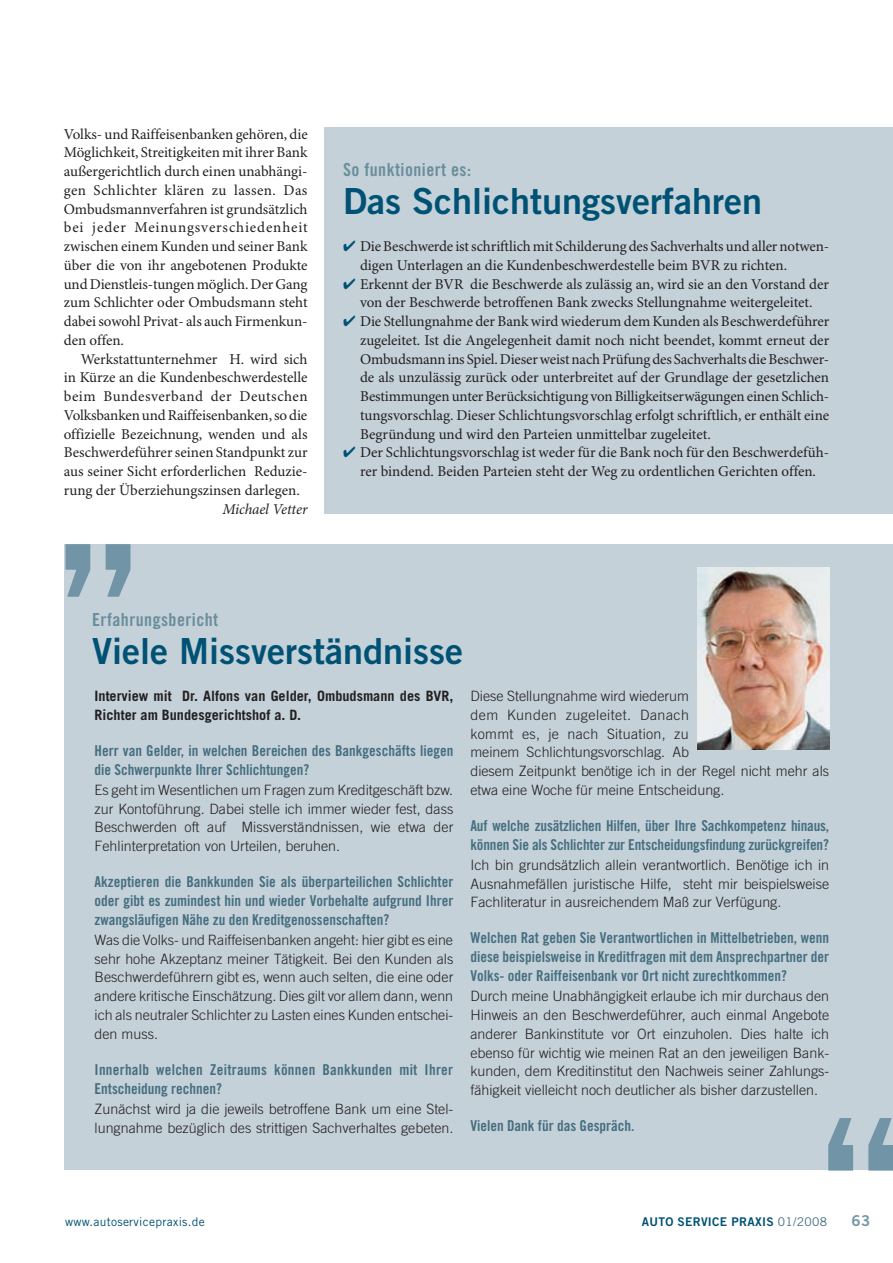
<style>
.page{position:relative;width:893px;height:1263px;background:#fff}
.page>*{position:absolute;margin:0;border:0;box-sizing:border-box;transform-origin:0 0}
.t1{font:180px "Trade Gothic LT Std Bd 2";color:#7195a6}
.t2{font:36px "Trade Gothic LT Std Bd 2";color:#005274}
.t3{font:18px "Trade Gothic LT Std Bd Cn 20";letter-spacing:.025em;color:#6a8d9c}
.t4{font:15px/18.8px "Minion Pro";letter-spacing:-.005em;color:#231f20;text-align:justify}
.t5{font:15px/18.8px "Trade Gothic LT Std Bd Cn 20";color:#456e80}
.t6{font:italic 15px "Minion Pro";letter-spacing:-.005em;color:#231f20}
.t7{font:15px "Trade Gothic LT Std Bd 2";color:#7195a6}
.t8{font:300 14.25px/18.8px "Trade Gothic LT Std";color:#231f20;text-align:justify}
.t9{font:700 14.25px/18.8px "Trade Gothic LT Std";color:#231f20}
.t10{font:12px "Trade Gothic LT Std";letter-spacing:.025em;color:#005274}
.t11{font:12px "Trade Gothic LT Std Bd 2";letter-spacing:.025em;color:#005274}
.s1{font-family:"Trade Gothic LT Std";color:#456e80}
</style>
<div class="page">
<hr style="left:0;top:544px;width:1px;height:626px;background:#c4d1d9">
<div style="left:325px;top:128px;width:568px;height:386px;background:#c4d1d9"></div>
<div style="left:64px;top:544px;width:829px;height:626px;background:#c4d1d9"></div>
<img style="left:697px;top:567px;width:132px;height:182px">
<p class="t4" style="left:64px;top:125px;width:245px">Volks- und Raiffeisenbanken gehören, die Möglichkeit, Streitigkeiten mit ihrer Bank außergerichtlich durch einen unabhängi&shy;gen Schlichter klären zu lassen. Das Ombudsmannverfahren ist grundsätzlich bei jeder Meinungsverschiedenheit zwischen einem Kunden und seiner Bank über die von ihr angebotenen Produkte und Dienstleis-tungen möglich. Der Gang zum Schlichter oder Ombudsmann steht dabei sowohl Privat- als auch Firmenkun&shy;den offen.</p>
<p class="t4" style="left:64px;top:350px;width:245px;text-indent:17px">Werkstattunternehmer H. wird sich in Kürze an die Kundenbeschwerdestelle beim Bundesverband der Deutschen Volksbanken und Raiffeisenbanken, so die offizielle Bezeichnung, wenden und als Beschwerdeführer seinen Standpunkt zur aus seiner Sicht erforderlichen Reduzie&shy;rung der Überziehungszinsen darlegen.</p>
<p class="t6" style="left:222px;top:500px;width:87px">Michael Vetter</p>
<h1 class="t1" style="left:58px;top:394px;width:81px">„</h1>
<p class="t3" style="left:343px;top:159px;width:130px">So funktioniert es:</p>
<h2 class="t2" style="left:343px;top:178px;width:421px">Das Schlichtungsverfahren</h2>
<p class="t4" style="left:360px;top:238px;width:471px;text-align:left">Die Beschwerde ist schriftlich mit Schilderung des Sachverhalts und aller notwen&shy;digen Unterlagen an die Kundenbeschwerdestelle beim BVR zu richten.<br>Erkennt der BVR die Beschwerde als zulässig an, wird sie an den Vorstand der von der Beschwerde betroffenen Bank zwecks Stellungnahme weitergeleitet.<br>Die Stellungnahme der Bank wird wiederum dem Kunden als Beschwerdeführer zugeleitet. Ist die Angelegenheit damit noch nicht beendet, kommt erneut der Ombudsmann ins Spiel. Dieser weist nach Prüfung des Sachverhalts die Beschwer&shy;de als unzulässig zurück oder unterbreitet auf der Grundlage der gesetzlichen Bestimmungen unter Berücksichtigung von Billigkeitserwägungen einen Schlich&shy;tungsvorschlag. Dieser Schlichtungsvorschlag erfolgt schriftlich, er enthält eine Begründung und wird den Parteien unmittelbar zugeleitet.<br>Der Schlichtungsvorschlag ist weder für die Bank noch für den Beschwerdefüh&shy;rer bindend. Beiden Parteien steht der Weg zu ordentlichen Gerichten offen.</p>
<p class="t3" style="left:92px;top:609px;width:128px">Erfahrungsbericht</p>
<h2 class="t2" style="left:92px;top:628px;width:372px">Viele Missverständnisse</h2>
<p class="t9" style="left:95px;top:686px;width:360px">Interview mit Dr. Alfons van Gelder, Ombudsmann des BVR,<br>Richter am Bundesgerichtshof a. D.</p>
<p class="t5" style="left:95px;top:741px;width:360px">Herr van Gelder, in welchen Bereichen des Bankgeschäfts liegen die Schwerpunkte Ihrer Schlichtungen?</p>
<p class="t8" style="left:95px;top:780px;width:360px">Es geht im Wesentlichen um Fragen zum Kreditgeschäft bzw. zur Kontoführung. Dabei stelle ich immer wieder fest, dass Beschwerden oft auf Missverständnissen, wie etwa der Fehlinterpretation von Urteilen, beruhen.</p>
<p class="t5" style="left:95px;top:872px;width:360px;text-align:justify">Akzeptieren die Bankkunden Sie als überparteilichen Schlichter oder gibt es zumindest hin und wieder Vorbehalte aufgrund Ihrer zwangsläufigen Nähe zu den Kreditgenossenschaften?</p>
<p class="t8" style="left:95px;top:930px;width:360px">Was die Volks- und Raiffeisenbanken angeht: hier gibt es eine sehr hohe Akzeptanz meiner Tätigkeit. Bei den Kunden als Beschwerdeführern gibt es, wenn auch selten, die eine oder andere kritische Einschätzung. Dies gilt vor allem dann, wenn ich als neutraler Schlichter zu Lasten eines Kunden entschei&shy;den muss.</p>
<p class="t5" style="left:95px;top:1060px;width:360px">Innerhalb welchen Zeitraums können Bankkunden mit Ihrer<br>Entscheidung rechnen?</p>
<p class="t8" style="left:95px;top:1099px;width:360px">Zunächst wird ja die jeweils betroffene Bank um eine Stel&shy;lungnahme bezüglich des strittigen Sachverhaltes gebeten.</p>
<p class="t8" style="left:470px;top:686px;width:360px;text-align:left">Diese Stellungnahme wird wiederum<br>dem Kunden zugeleitet. Danach<br>kommt es, je nach Situation, zu<br>meinem Schlichtungsvorschlag. Ab<br>diesem Zeitpunkt benötige ich in der Regel nicht mehr als etwa eine Woche für meine Entscheidung.</p>
<p class="t5" style="left:470px;top:816px;width:360px">Auf welche zusätzlichen Hilfen, über Ihre Sachkompetenz hinaus, können Sie als Schlichter zur Entscheidungsfindung zurückgreifen?</p>
<p class="t8" style="left:470px;top:855px;width:360px">Ich bin grundsätzlich allein verantwortlich. Benötige ich in Ausnahmefällen juristische Hilfe, steht mir beispielsweise Fachliteratur in ausreichendem Maß zur Verfügung.</p>
<p class="t5" style="left:470px;top:929px;width:360px;text-align:justify">Welchen Rat geben Sie Verantwortlichen in Mittelbetrieben, wenn diese beispielsweise in Kreditfragen mit dem Ansprechpartner der Volks- oder Raiffeisenbank vor Ort nicht zurechtkommen?</p>
<p class="t8" style="left:470px;top:986px;width:360px">Durch meine Unabhängigkeit erlaube ich mir durchaus den Hinweis an den Beschwerdeführer, auch einmal Angebote anderer Bankinstitute vor Ort einzuholen. Dies halte ich ebenso für wichtig wie meinen Rat an den jeweiligen Bank&shy;kunden, dem Kreditinstitut den Nachweis seiner Zahlungs&shy;fähigkeit vielleicht noch deutlicher als bisher darzustellen.</p>
<p class="t5" style="left:470px;top:1116px;width:166px">Vielen Dank für das Gespräch.</p>
<h1 class="t1" style="left:821px;top:1074px;width:81px">“</h1>
<p class="t10" style="left:65px;top:1215px;width:141px">www.autoservicepraxis.de</p>
<p class="t11" style="left:642px;top:1215px;width:187px">AUTO SERVICE PRAXIS <span class="s1">01/2008</span></p>
<p class="t7" style="left:851px;top:1212px;width:20px">63</p>
</div>
